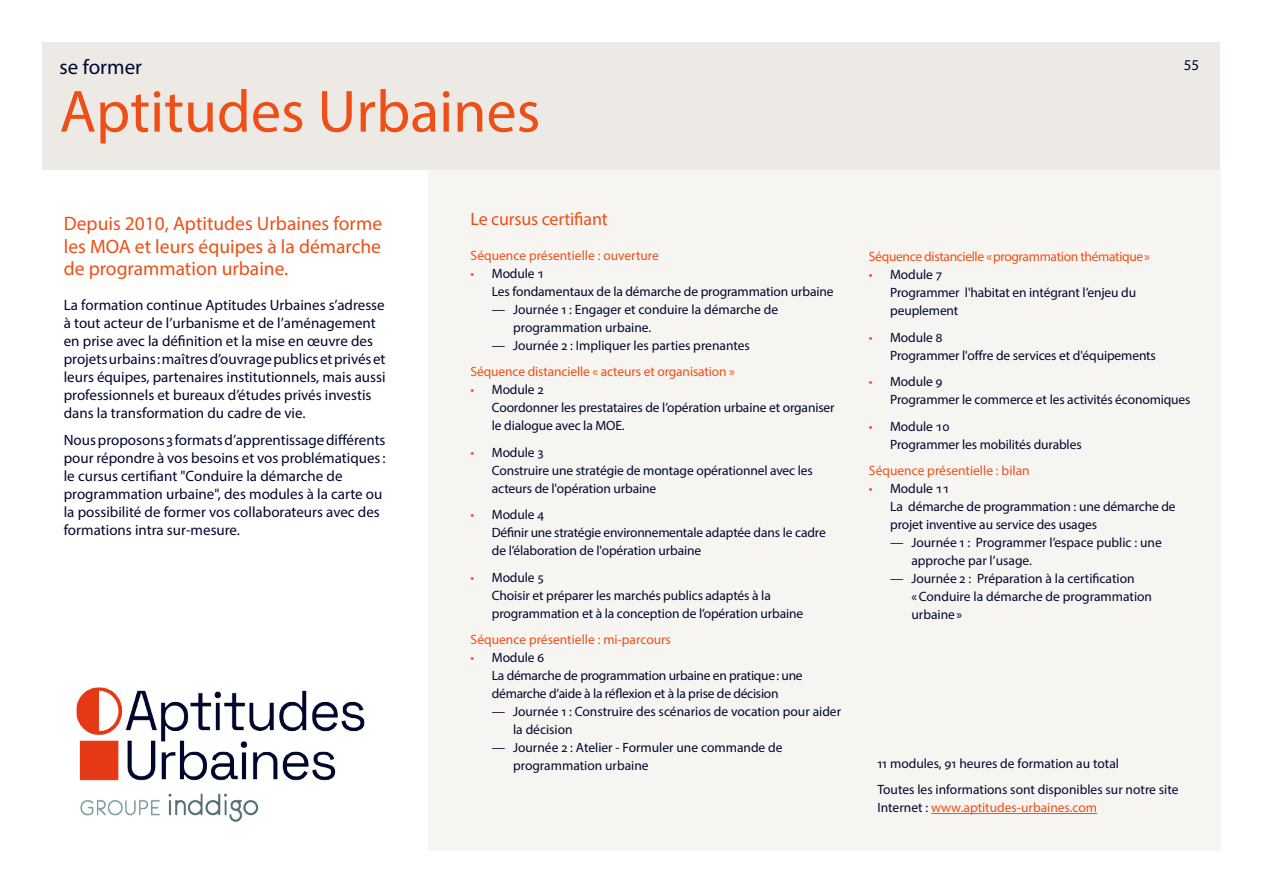
<style>
.page{position:relative;width:1263px;height:893px;background:#fff}
.page>*{position:absolute;margin:0;border:0;box-sizing:border-box;transform-origin:0 0}
.grand_titre_de_page{font:60px "Myriad Pro";color:#ee4f17}
.grand_titre_de_page-2{font:21px "Myriad Pro";color:#00072d}
.chapeau_-_vert{font:19.5px/22.5px "Myriad Pro";color:#ee4f17;text-align:justify}
.titre_de_colonne_-_orange{font:18px "Myriad Pro";letter-spacing:-.01em;color:#ee4f17}
.paragraphe_labeur{font:15px/18px "Myriad Pro";color:#00072d}
.paragraphe_labeur-2{font:13.5px/18px "Myriad Pro";letter-spacing:-.01em;color:#00072d}
.intertitre_de_colonne_-_orange{font:13.5px "Myriad Pro";letter-spacing:-.01em;color:#ee4f17}
.s1{color:#ee4f17}
</style>
<div class="page">
<div style="left:43px;top:43px;width:1177px;height:127px;background:#ede9e5"></div>
<div style="left:428px;top:170px;width:792px;height:680px;background:#f7f5f2"></div>
<hr style="left:931px;top:813px;width:166px;height:1px;background:#ee4f17">
<img style="left:76px;top:687px;width:289px;height:135px">
<p class="grand_titre_de_page-2" style="left:60px;top:54px;width:84px">se former</p>
<p class="grand_titre_de_page" style="left:60px;top:75px;width:482px">Aptitudes Urbaines</p>
<p class="chapeau_-_vert" style="left:64px;top:212px;width:320px">Depuis 2010, Aptitudes Urbaines forme les MOA et leurs équipes à la démarche de programmation urbaine.</p>
<p class="paragraphe_labeur" style="left:64px;top:296px;width:323px">La formation continue Aptitudes Urbaines s’adresse à tout acteur de l’urbanisme et de l’aménagement en prise avec la définition et la mise en œuvre des projets urbains : maîtres d’ouvrage publics et privés et leurs équipes, partenaires institutionnels, mais aussi professionnels et bureaux d’études privés investis dans la transformation du cadre de vie.</p>
<p class="paragraphe_labeur" style="left:64px;top:430px;width:323px">Nous proposons 3 formats d’apprentissage différents pour répondre à vos besoins et vos problématiques: le cursus certifiant "Conduire la démarche de programmation urbaine", des modules à la carte ou la possibilité de former vos collaborateurs avec des formations intra sur-mesure.</p>
<p class="titre_de_colonne_-_orange" style="left:471px;top:207px;width:139px">Le cursus certifiant</p>
<p class="intertitre_de_colonne_-_orange" style="left:471px;top:247px;width:190px">Séquence présentielle : ouverture</p>
<p class="paragraphe_labeur-2" style="left:492px;top:264px;width:343px;text-indent:-21px"><span class="s1">•</span> Module 1<br>Les fondamentaux de la démarche de programmation urbaine</p>
<p class="paragraphe_labeur-2" style="left:513px;top:300px;width:266px;text-indent:-21px">— Journée 1 : Engager et conduire la démarche de programmation urbaine.</p>
<p class="paragraphe_labeur-2" style="left:492px;top:336px;width:260px">— Journée 2 : Impliquer les parties prenantes</p>
<p class="intertitre_de_colonne_-_orange" style="left:471px;top:363px;width:266px">Séquence distancielle « acteurs et organisation »</p>
<p class="paragraphe_labeur-2" style="left:492px;top:380px;width:344px;text-indent:-21px"><span class="s1">•</span> Module 2<br>Coordonner les prestataires de l’opération urbaine et organiser le dialogue avec la MOE.</p>
<p class="paragraphe_labeur-2" style="left:492px;top:443px;width:323px;text-indent:-21px"><span class="s1">•</span> Module 3<br>Construire une stratégie de montage opérationnel avec les acteurs de l'opération urbaine</p>
<p class="paragraphe_labeur-2" style="left:492px;top:505px;width:335px;text-indent:-21px"><span class="s1">•</span> Module 4<br>Définir une stratégie environnementale adaptée dans le cadre de l’élaboration de l'opération urbaine</p>
<p class="paragraphe_labeur-2" style="left:492px;top:568px;width:313px;text-indent:-21px"><span class="s1">•</span> Module 5<br>Choisir et préparer les marchés publics adaptés à la programmation et à la conception de l’opération urbaine</p>
<p class="intertitre_de_colonne_-_orange" style="left:471px;top:631px;width:202px">Séquence présentielle : mi-parcours</p>
<p class="paragraphe_labeur-2" style="left:492px;top:648px;width:312px;text-indent:-21px"><span class="s1">•</span> Module 6<br>La démarche de programmation urbaine en pratique: une démarche d’aide à la réflexion et à la prise de décision</p>
<p class="paragraphe_labeur-2" style="left:513px;top:702px;width:329px;text-indent:-21px">— Journée 1 : Construire des scénarios de vocation pour aider la décision</p>
<p class="paragraphe_labeur-2" style="left:513px;top:738px;width:271px;text-indent:-21px">— Journée 2 : Atelier - Formuler une commande de programmation urbaine</p>
<p class="paragraphe_labeur" style="left:1184px;top:55px;width:17px">55</p>
<p class="intertitre_de_colonne_-_orange" style="left:869px;top:248px;width:283px">Séquence distancielle «programmation thématique»</p>
<p class="paragraphe_labeur-2" style="left:890px;top:265px;width:247px;text-indent:-21px"><span class="s1">•</span> Module 7<br>Programmer l'habitat en intégrant l’enjeu du peuplement</p>
<p class="paragraphe_labeur-2" style="left:890px;top:328px;width:267px;text-indent:-21px"><span class="s1">•</span> Module 8<br>Programmer l'offre de services et d'équipements</p>
<p class="paragraphe_labeur-2" style="left:890px;top:372px;width:302px;text-indent:-21px"><span class="s1">•</span> Module 9<br>Programmer le commerce et les activités économiques</p>
<p class="paragraphe_labeur-2" style="left:890px;top:417px;width:193px;text-indent:-21px"><span class="s1">•</span> Module 10<br>Programmer les mobilités durables</p>
<p class="intertitre_de_colonne_-_orange" style="left:869px;top:462px;width:162px">Séquence présentielle : bilan</p>
<p class="paragraphe_labeur-2" style="left:890px;top:479px;width:287px;text-indent:-21px"><span class="s1">•</span> Module 11<br>La démarche de programmation : une démarche de projet inventive au service des usages</p>
<p class="paragraphe_labeur-2" style="left:911px;top:533px;width:252px;text-indent:-21px">— Journée 1 : Programmer l’espace public : une approche par l’usage.</p>
<p class="paragraphe_labeur-2" style="left:911px;top:569px;width:242px;text-indent:-21px">— Journée 2 : Préparation à la certification «Conduire la démarche de programmation urbaine»</p>
<p class="paragraphe_labeur-2" style="left:877px;top:754px;width:243px">11 modules, 91 heures de formation au total</p>
<p class="paragraphe_labeur-2" style="left:877px;top:780px;width:303px">Toutes les informations sont disponibles sur notre site<br>Internet : <span class="s1">www.aptitudes-urbaines.com</span></p>
</div>
